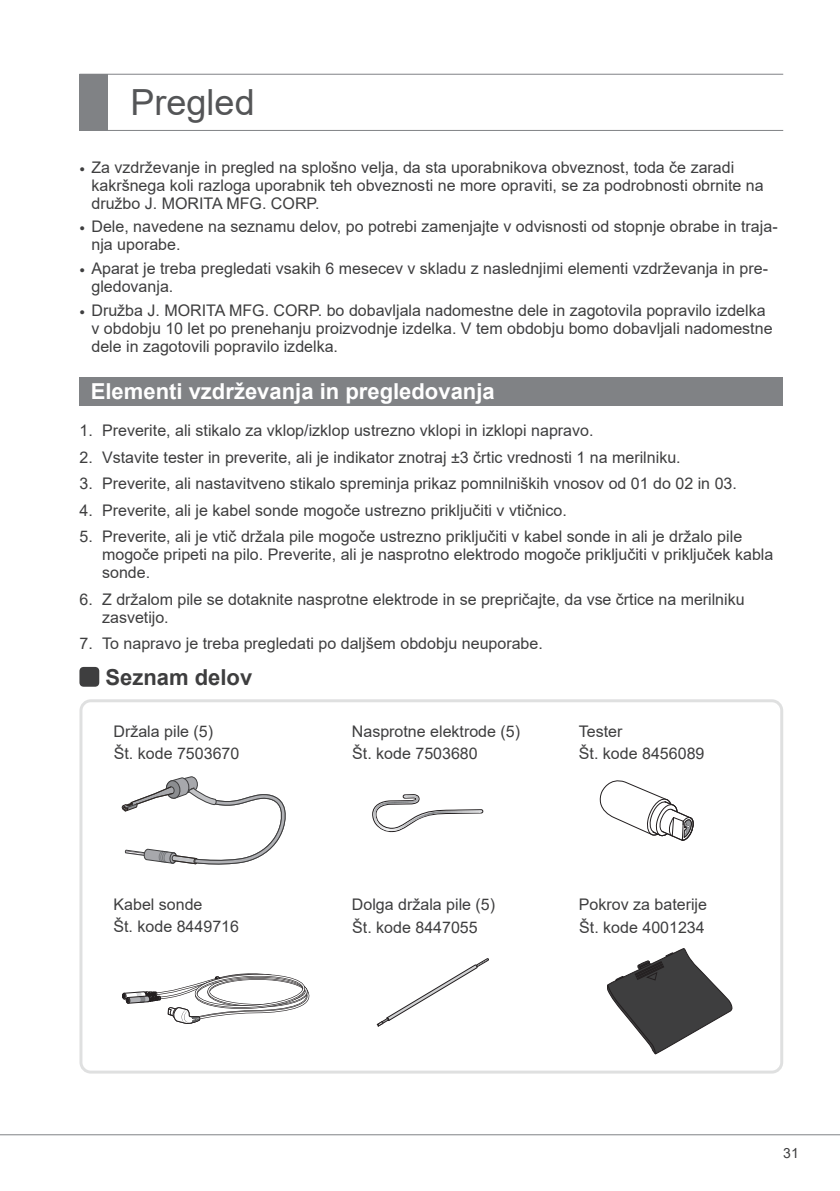
<style>
.page{position:relative;width:840px;height:1191px;background:#fff}
.page>*{position:absolute;margin:0;border:0;box-sizing:border-box;transform-origin:0 0}
.t1{font:36px "Arial";color:#545557}
.t2{font:700 22px "Arial";color:#fff}
.t3{font:700 22px "Arial";color:#3e3e3f}
.t4{font:16px/18px "Arial";color:#3e3e3f}
.t5{font:14px "Arial";color:#3e3e3f}
</style>
<div class="page">
<hr style="left:0;top:1134px;width:839px;height:1px;background:#808285">
<hr style="left:79px;top:130px;width:703px;height:1px;background:#808285">
<hr style="left:79px;top:74px;width:703px;height:1px;background:#808285">
<div style="left:79px;top:74px;width:29px;height:56px;background:#808285"></div>
<div style="left:79px;top:377px;width:703px;height:28px;background:#808285"></div>
<div style="left:79px;top:699px;width:703px;height:374px;border:3px solid #808285;border-radius:10px"></div>
<svg style="left:122px;top:973px;width:187px;height:51px"></svg>
<div style="left:79px;top:667px;width:20px;height:19px;background:#3e3e3f;border-radius:4px"></div>
<svg style="left:372px;top:794px;width:111px;height:38px"></svg>
<svg style="left:599px;top:780px;width:95px;height:61px"></svg>
<svg style="left:376px;top:958px;width:113px;height:68px"></svg>
<svg style="left:607px;top:948px;width:124px;height:106px"></svg>
<svg style="left:121px;top:776px;width:165px;height:89px"></svg>
<h1 class="t1" style="left:130px;top:78px;width:126px">Pregled</h1>
<p class="t4" style="left:91px;top:158px;width:673px;text-indent:-12px">• Za vzdrževanje in pregled na splošno velja, da sta uporabnikova obveznost, toda če zaradi kakršnega koli razloga uporabnik teh obveznosti ne more opraviti, se za podrobnosti obrnite na družbo J. MORITA MFG. CORP.</p>
<p class="t4" style="left:91px;top:217px;width:687px;text-indent:-12px">• Dele, navedene na seznamu delov, po potrebi zamenjajte v odvisnosti od stopnje obrabe in traja&shy;nja uporabe.</p>
<p class="t4" style="left:91px;top:259px;width:677px;text-indent:-12px">• Aparat je treba pregledati vsakih 6 mesecev v skladu z naslednjimi elementi vzdrževanja in pre&shy;gledovanja.</p>
<p class="t4" style="left:91px;top:301px;width:682px;text-indent:-12px">• Družba J. MORITA MFG. CORP. bo dobavljala nadomestne dele in zagotovila popravilo izdelka v obdobju 10 let po prenehanju proizvodnje izdelka. V tem obdobju bomo dobavljali nadomestne dele in zagotovili popravilo izdelka.</p>
<h2 class="t2" style="left:91px;top:376px;width:405px">Elementi vzdrževanja in pregledovanja</h2>
<p class="t4" style="left:79px;top:421px;width:515px">1. Preverite, ali stikalo za vklop/izklop ustrezno vklopi in izklopi napravo.</p>
<p class="t4" style="left:79px;top:448px;width:602px">2. Vstavite tester in preverite, ali je indikator znotraj ±3 črtic vrednosti 1 na merilniku.</p>
<p class="t4" style="left:79px;top:474px;width:658px">3. Preverite, ali nastavitveno stikalo spreminja prikaz pomnilniških vnosov od 01 do 02 in 03.</p>
<p class="t4" style="left:79px;top:501px;width:488px">4. Preverite, ali je kabel sonde mogoče ustrezno priključiti v vtičnico.</p>
<p class="t4" style="left:102px;top:527px;width:672px;text-indent:-23px">5. Preverite, ali je vtič držala pile mogoče ustrezno priključiti v kabel sonde in ali je držalo pile mogoče pripeti na pilo. Preverite, ali je nasprotno elektrodo mogoče priključiti v priključek kabla sonde.</p>
<p class="t4" style="left:102px;top:590px;width:643px;text-indent:-23px">6. Z držalom pile se dotaknite nasprotne elektrode in se prepričajte, da vse črtice na merilniku zasvetijo.</p>
<p class="t4" style="left:79px;top:634px;width:464px">7. To napravo je treba pregledati po daljšem obdobju neuporabe.</p>
<h2 class="t3" style="left:105px;top:661px;width:148px">Seznam delov</h2>
<p class="t4" style="left:113px;top:720px;width:127px;line-height:21.6px">Držala pile (5)<br>Št. kode 7503670</p>
<p class="t4" style="left:113px;top:893px;width:127px;line-height:21.6px">Kabel sonde<br>Št. kode 8449716</p>
<p class="t4" style="left:351px;top:720px;width:170px;line-height:21.6px">Nasprotne elektrode (5)<br>Št. kode 7503680</p>
<p class="t4" style="left:578px;top:720px;width:127px;line-height:21.6px">Tester<br>Št. kode 8456089</p>
<p class="t4" style="left:351px;top:893px;width:145px;line-height:22.6px">Dolga držala pile (5)<br>Št. kode 8447055</p>
<p class="t4" style="left:578px;top:893px;width:130px;line-height:22.6px">Pokrov za baterije<br>Št. kode 4001234</p>
<p class="t5" style="left:782px;top:1143px;width:17px">31</p>
</div>
